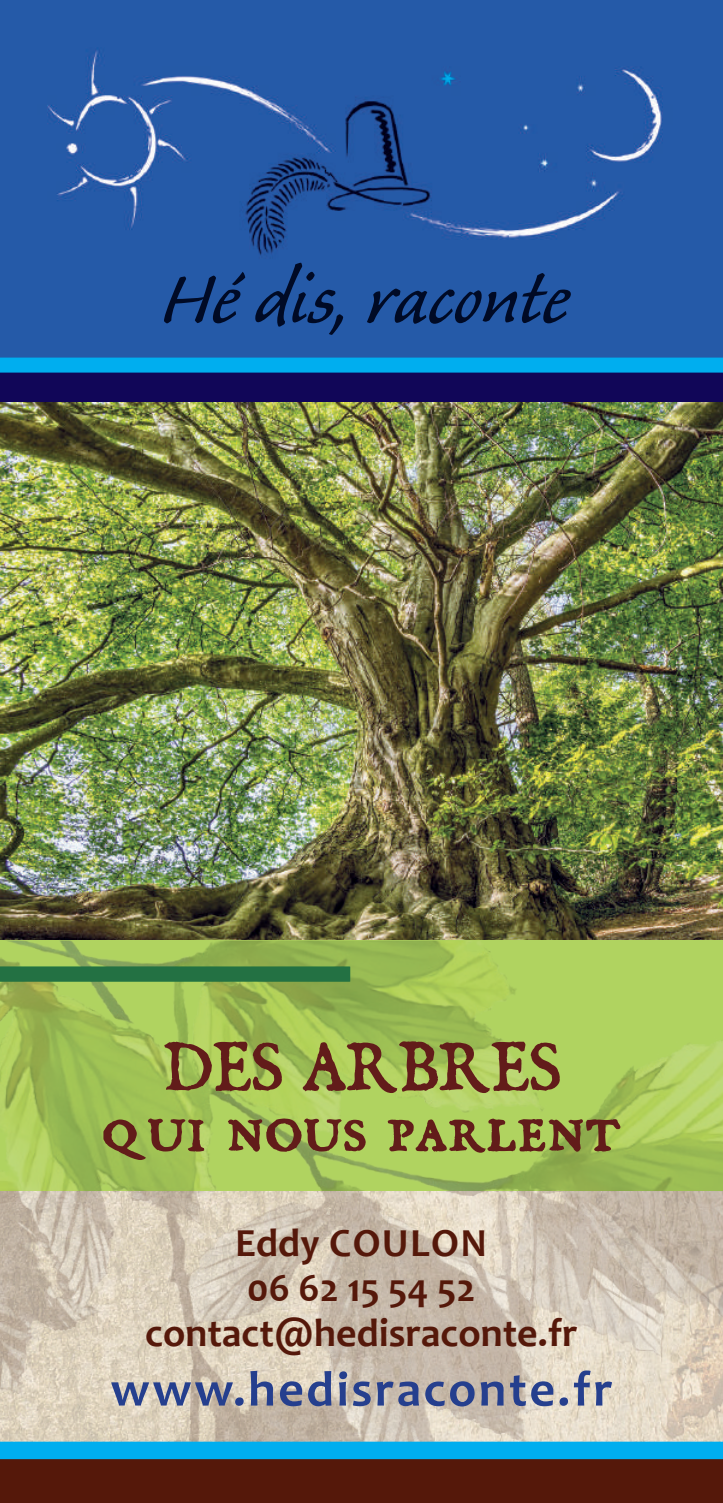
<style>
.page{position:relative;width:723px;height:1503px;background:#fff}
.page>*{position:absolute;margin:0;border:0;box-sizing:border-box;transform-origin:0 0}
.t1{font:95px "Caliban Std";color:#000a25}
.t2{font:60px/60px "Dominican Small Caps";color:#621c1a;text-align:center}
.t3{font:700 50px "Candara";letter-spacing:.05em;color:#253f8e}
.t4{font:700 40px/45px "Candara";color:#55180a;text-align:center}
</style>
<div class="page">
<img style="left:0;top:1191px;width:723px;height:250px">
<div style="left:0;top:0;width:723px;height:357px;background:#255aa8"></div>
<img style="left:0;top:402px;width:723px;height:538px">
<div style="left:0;top:1443px;width:723px;height:59px;background:#55180a"></div>
<svg style="left:0;top:940px;width:723px;height:251px;fill:#b0d360"></svg>
<div style="left:0;top:361px;width:723px;height:41px;background:#110658"></div>
<div style="left:0;top:357px;width:723px;height:15px;background:#00aeef"></div>
<div style="left:0;top:1441px;width:723px;height:18px;background:#00aeef"></div>
<div style="left:0;top:966px;width:350px;height:15px;background:#237143"></div>
<h1 class="t1" style="left:161px;top:251px;width:409px">Hé dis, raconte</h1>
<h2 class="t2" style="left:103px;top:1037px;width:519px">Des arbres<br>qui nous parlent</h2>
<p class="t4" style="left:145px;top:1219px;width:434px">Eddy Coulon<br>06 62 15 54 52 contact@hedisraconte.fr</p>
<p class="t3" style="left:110px;top:1357px;width:504px">www.hedisraconte.fr</p>
</div>
